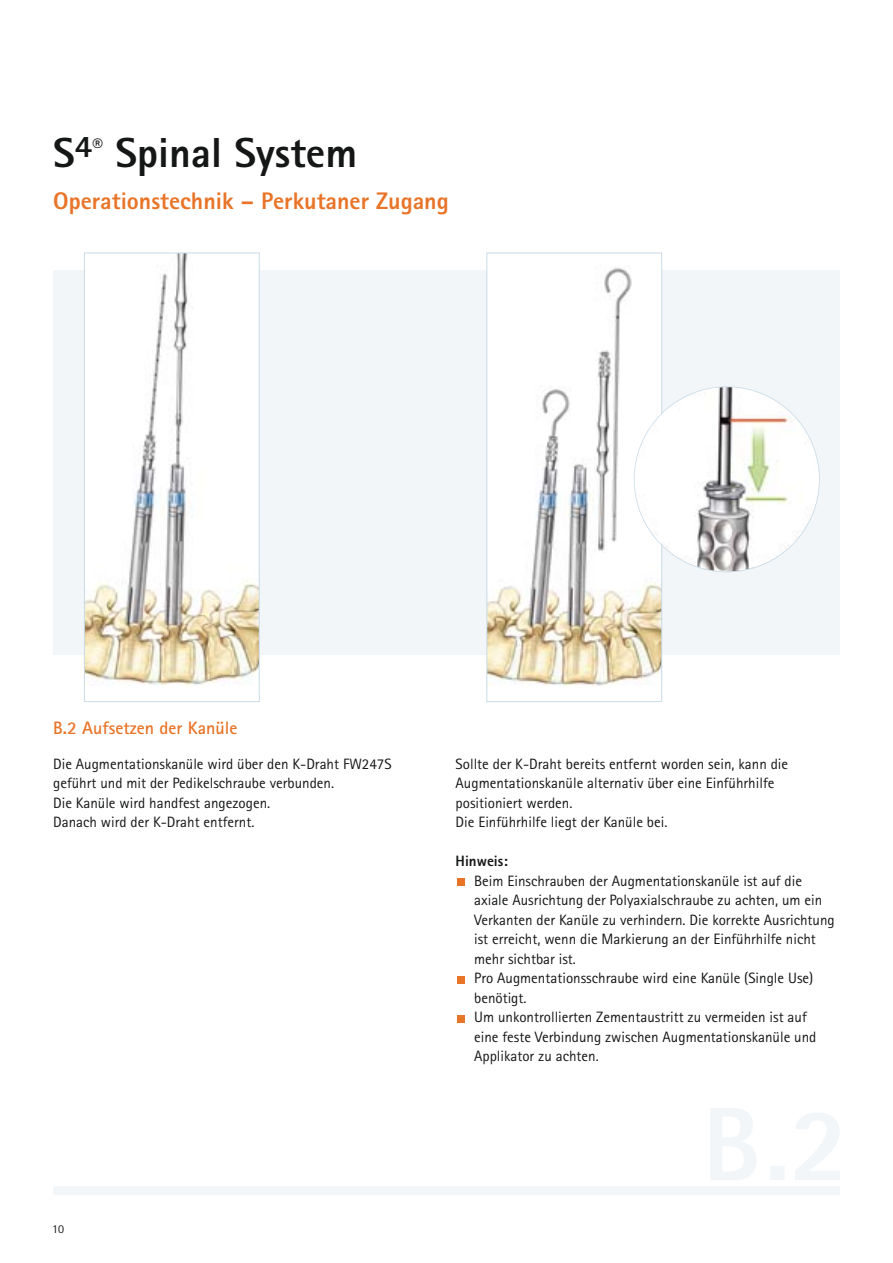
<style>
.page{position:relative;width:893px;height:1263px;background:#fff}
.page>*{position:absolute;margin:0;border:0;box-sizing:border-box;transform-origin:0 0}
.t1{font:800 42px "Rotis Sans Serif Pro";color:#151616}
.t2{font:800 24px "Rotis Sans Serif Pro";color:#e87428}
.t3{font:700 18px "Rotis Sans Serif Pro";color:#e87428}
.t4{font:15px/19.5px "Rotis Sans Serif Pro";color:#151616}
.t5{font:800 15px "Rotis Sans Serif Pro";color:#151616}
.t6{font:12px "Rotis Sans Serif Pro";color:#151616}
</style>
<div class="page">
<div style="left:53px;top:270px;width:787px;height:385px;background:#f2f6f9"></div>
<div style="left:457px;top:878px;width:7px;height:7px;background:#e87428"></div>
<div style="left:457px;top:976px;width:7px;height:7px;background:#e87428"></div>
<div style="left:457px;top:1015px;width:7px;height:7px;background:#e87428"></div>
<div style="left:53px;top:1186px;width:787px;height:9px;background:#f2f6f9"></div>
<svg style="left:710px;top:1108px;width:46px;height:72px"></svg>
<svg style="left:771px;top:1113px;width:69px;height:67px"></svg>
<img style="left:86px;top:255px;width:172px;height:431px">
<div style="left:84px;top:253px;width:176px;height:449px;border:1px solid #c9dbe7"></div>
<img style="left:488px;top:267px;width:172px;height:419px">
<div style="left:486px;top:253px;width:176px;height:449px;border:1px solid #c9dbe7"></div>
<img style="left:635px;top:387px;width:184px;height:185px;border-radius:50%">
<h1 class="t1" style="left:53px;top:128px;width:306px">S<sup>4</sup><sup>®</sup> Spinal System</h1>
<h2 class="t2" style="left:53px;top:187px;width:397px">Operationstechnik – Perkutaner Zugang</h2>
<p class="t3" style="left:53px;top:722px;width:186px">B.2 Aufsetzen der Kanüle</p>
<p class="t4" style="left:53px;top:755px;width:340px">Die Augmentationskanüle wird über den K-Draht FW247S geführt und mit der Pedikelschraube verbunden.<br>Die Kanüle wird handfest angezogen.<br>Danach wird der K-Draht entfernt.</p>
<p class="t6" style="left:52px;top:1225px;width:13px">10</p>
<p class="t4" style="left:456px;top:755px;width:334px">Sollte der K-Draht bereits entfernt worden sein, kann die Augmentationskanüle alternativ über eine Einführhilfe positioniert werden.<br>Die Einführhilfe liegt der Kanüle bei.</p>
<p class="t5" style="left:456px;top:852px;width:54px">Hinweis:</p>
<p class="t4" style="left:474px;top:872px;width:362px">Beim Einschrauben der Augmentationskanüle ist auf die axiale Ausrichtung der Polyaxialschraube zu achten, um ein Verkanten der Kanüle zu verhindern. Die korrekte Ausrichtung ist erreicht, wenn die Markierung an der Einführhilfe nicht mehr sichtbar ist.<br>Pro Augmentationsschraube wird eine Kanüle (Single Use) benötigt.<br>Um unkontrollierten Zementaustritt zu vermeiden ist auf eine feste Verbindung zwischen Augmentationskanüle und Applikator zu achten.</p>
</div>
